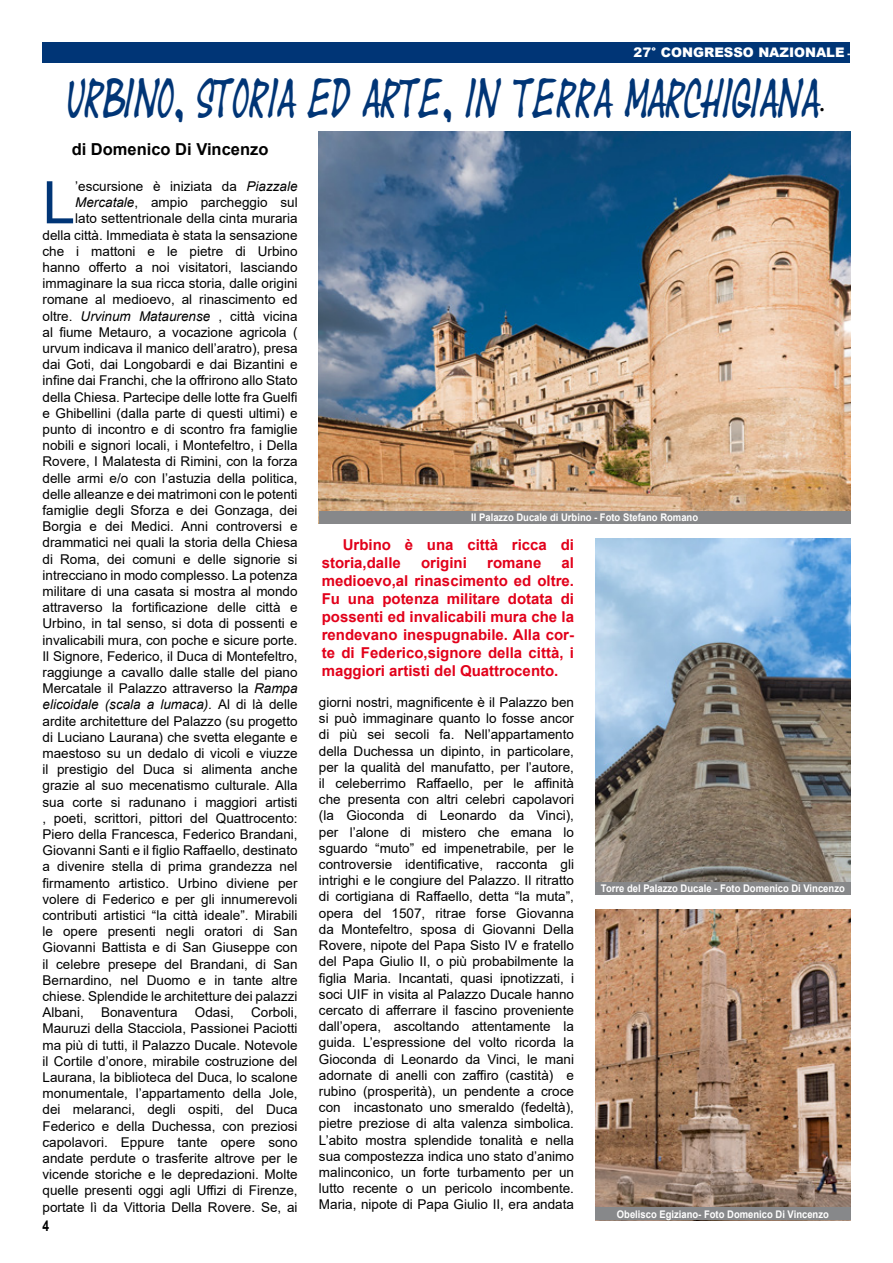
<style>
.page{position:relative;width:893px;height:1263px;background:#fff}
.page>*{position:absolute;margin:0;border:0;box-sizing:border-box;transform-origin:0 0}
.t1{font:58.8px "Arial";color:#003576}
.t2{font:40.5px "Yearsupplyoffairycakes";color:#003576;scale:.67 1}
.t3{font:700 16.5px "Arial";color:#000}
.t4{font:700 15px/18px "Arial";color:#e2001a}
.t5{font:700 15px "Arial";color:#000;scale:.8 1}
.t6{font:13.5px/16.2px "Arial";color:#000;text-align:justify}
.t7{font:italic 13.5px "Arial";color:#000}
.t8{font:900 13.2px "Arial";color:#fff}
.t9{font:700 10.5px "Arial";color:#fff;scale:.9 1}
.s1{font-size:9.75px}
.s2{font-family:"Myriad Pro";font-size:27px;color:#000}
.s3{font-style:italic}
.s4{font-style:normal}
</style>
<div class="page">
<div style="left:43px;top:43px;width:807px;height:20px;background:#003576"></div>
<img style="left:319px;top:132px;width:531px;height:379px">
<img style="left:595px;top:539px;width:255px;height:343px">
<img style="left:595px;top:910px;width:255px;height:298px">
<div style="left:319px;top:511px;width:531px;height:13px;background:#87888a"></div>
<div style="left:595px;top:882px;width:255px;height:13px;background:#87888a"></div>
<div style="left:595px;top:1208px;width:255px;height:12px;background:#87888a"></div>
<p class="t8" style="left:633px;top:43px;width:218px">27° CONGRESSO NAZIONALE <span class="s1">-</span></p>
<h2 class="t2" style="left:68px;top:73px;width:1131px">URBINO, STORIA ED ARTE, IN TERRA MARCHIGIANA<span class="s2">.</span></h2>
<p class="t3" style="left:72px;top:137px;width:198px">di Domenico Di Vincenzo</p>
<h1 class="t1" style="left:43px;top:162px;width:34px">L</h1>
<p class="t6" style="left:75px;top:178px;width:224px">’escursione è iniziata da <span class="s3">Piazzale</span></p>
<p class="t6" style="left:75px;top:194px;width:224px"><span class="s3">Mercatale</span>, ampio parcheggio sul</p>
<p class="t6" style="left:75px;top:210px;width:224px">lato settentrionale della cinta muraria</p>
<p class="t6" style="left:43px;top:227px;width:257px">della città. Immediata è stata la sensazione</p>
<p class="t6" style="left:43px;top:243px;width:257px">che i mattoni e le pietre di Urbino</p>
<p class="t6" style="left:43px;top:259px;width:257px">hanno offerto a noi visitatori, lasciando</p>
<p class="t6" style="left:43px;top:275px;width:257px">immaginare la sua ricca storia, dalle origini</p>
<p class="t6" style="left:43px;top:291px;width:257px">romane al medioevo, al rinascimento ed</p>
<p class="t6" style="left:43px;top:308px;width:257px">oltre. <span class="s3">Urvinum Mataurense</span> , città vicina</p>
<p class="t6" style="left:43px;top:324px;width:257px">al fiume Metauro, a vocazione agricola (</p>
<p class="t6" style="left:43px;top:340px;width:257px">urvum indicava il manico dell’aratro), presa</p>
<p class="t6" style="left:43px;top:356px;width:257px">dai Goti, dai Longobardi e dai Bizantini e</p>
<p class="t6" style="left:43px;top:372px;width:257px">infine dai Franchi, che la offrirono allo Stato</p>
<p class="t6" style="left:43px;top:389px;width:257px">della Chiesa. Partecipe delle lotte fra Guelfi</p>
<p class="t6" style="left:43px;top:405px;width:257px">e Ghibellini (dalla parte di questi ultimi) e</p>
<p class="t6" style="left:43px;top:421px;width:257px">punto di incontro e di scontro fra famiglie</p>
<p class="t6" style="left:43px;top:437px;width:257px">nobili e signori locali, i Montefeltro, i Della</p>
<p class="t6" style="left:43px;top:453px;width:257px">Rovere, I Malatesta di Rimini, con la forza</p>
<p class="t6" style="left:43px;top:470px;width:257px">delle armi e/o con l’astuzia della politica,</p>
<p class="t6" style="left:43px;top:486px;width:257px">delle alleanze e dei matrimoni con le potenti</p>
<p class="t6" style="left:43px;top:502px;width:257px">famiglie degli Sforza e dei Gonzaga, dei</p>
<p class="t6" style="left:43px;top:518px;width:257px">Borgia e dei Medici. Anni controversi e</p>
<p class="t6" style="left:43px;top:534px;width:257px">drammatici nei quali la storia della Chiesa</p>
<p class="t6" style="left:43px;top:551px;width:257px">di Roma, dei comuni e delle signorie si</p>
<p class="t6" style="left:43px;top:567px;width:257px">intrecciano in modo complesso. La potenza</p>
<p class="t6" style="left:43px;top:583px;width:257px">militare di una casata si mostra al mondo</p>
<p class="t6" style="left:43px;top:599px;width:257px">attraverso la fortificazione delle città e</p>
<p class="t6" style="left:43px;top:615px;width:257px">Urbino, in tal senso, si dota di possenti e</p>
<p class="t6" style="left:43px;top:632px;width:257px">invalicabili mura, con poche e sicure porte.</p>
<p class="t6" style="left:43px;top:648px;width:257px">Il Signore, Federico, il Duca di Montefeltro,</p>
<p class="t6" style="left:43px;top:664px;width:257px">raggiunge a cavallo dalle stalle del piano</p>
<p class="t6" style="left:43px;top:680px;width:257px">Mercatale il Palazzo attraverso la <span class="s3">Rampa</span></p>
<p class="t7" style="left:43px;top:696px;width:257px">elicoidale (scala a lumaca). <span class="s4">Al di là delle</span></p>
<p class="t6" style="left:43px;top:713px;width:257px">ardite architetture del Palazzo (su progetto</p>
<p class="t6" style="left:43px;top:729px;width:257px">di Luciano Laurana) che svetta elegante e</p>
<p class="t6" style="left:43px;top:745px;width:257px">maestoso su un dedalo di vicoli e viuzze</p>
<p class="t6" style="left:43px;top:761px;width:257px">il prestigio del Duca si alimenta anche</p>
<p class="t6" style="left:43px;top:777px;width:257px">grazie al suo mecenatismo culturale. Alla</p>
<p class="t6" style="left:43px;top:794px;width:257px">sua corte si radunano i maggiori artisti</p>
<p class="t6" style="left:43px;top:810px;width:257px">, poeti, scrittori, pittori del Quattrocento:</p>
<p class="t6" style="left:43px;top:826px;width:257px">Piero della Francesca, Federico Brandani,</p>
<p class="t6" style="left:43px;top:842px;width:257px">Giovanni Santi e il figlio Raffaello, destinato</p>
<p class="t6" style="left:43px;top:858px;width:257px">a divenire stella di prima grandezza nel</p>
<p class="t6" style="left:43px;top:875px;width:257px">firmamento artistico. Urbino diviene per</p>
<p class="t6" style="left:43px;top:891px;width:257px">volere di Federico e per gli innumerevoli</p>
<p class="t6" style="left:43px;top:907px;width:257px">contributi artistici “la città ideale”. Mirabili</p>
<p class="t6" style="left:43px;top:923px;width:257px">le opere presenti negli oratori di San</p>
<p class="t6" style="left:43px;top:939px;width:257px">Giovanni Battista e di San Giuseppe con</p>
<p class="t6" style="left:43px;top:956px;width:257px">il celebre presepe del Brandani, di San</p>
<p class="t6" style="left:43px;top:972px;width:257px">Bernardino, nel Duomo e in tante altre</p>
<p class="t6" style="left:43px;top:988px;width:257px">chiese. Splendide le architetture dei palazzi</p>
<p class="t6" style="left:43px;top:1004px;width:43px">Albani,</p>
<p class="t6" style="left:101px;top:1004px;width:78px">Bonaventura</p>
<p class="t6" style="left:195px;top:1004px;width:41px">Odasi,</p>
<p class="t9" style="left:471px;top:510px;width:254px">Il Palazzo Ducale di Urbino - Foto Stefano Romano</p>
<p class="t4" style="left:322px;top:536px;width:254px;text-indent:21px">Urbino è una città ricca di storia,dalle</p>
<p class="t4" style="left:322px;top:554px;width:254px;text-align:justify;text-indent:240px">al medioevo,al rinascimento ed oltre.<br>Fu una potenza militare dotata di possenti ed invalicabili mura che la rendevano inespugnabile. Alla cor&shy;te di Federico,signore della città, i maggiori artisti del Quattrocento.</p>
<p class="t4" style="left:421px;top:554px;width:47px">origini</p>
<p class="t4" style="left:487px;top:554px;width:56px">romane</p>
<p class="t6" style="left:319px;top:694px;width:257px">giorni nostri, magnificente è il Palazzo ben si può immaginare quanto lo fosse ancor di più sei secoli fa. Nell’appartamento della Duchessa un dipinto, in particolare, per la qualità del manufatto, per l’autore, il celeberrimo Raffaello, per le affinità che presenta con altri celebri capolavori (la Gioconda di Leonardo da Vinci), per l’alone di mistero che emana lo sguardo “muto” ed impenetrabile, per le controversie identificative, racconta gli intrighi e le congiure del Palazzo. Il ritratto di cortigiana di Raffaello, detta “la muta”, opera del 1507, ritrae forse Giovanna da Montefeltro, sposa di Giovanni Della Rovere, nipote del Papa Sisto IV e fratello del Papa Giulio II, o più probabilmente la figlia Maria. Incantati, quasi ipnotizzati, i soci UIF in visita al Palazzo Ducale hanno cercato di afferrare il fascino proveniente dall’opera, ascoltando attentamente la guida. L’espressione del volto ricorda la Gioconda di Leonardo da Vinci, le mani adornate di anelli con zaffiro (castità) e rubino (prosperità), un pendente a croce con incastonato uno smeraldo (fedeltà), pietre preziose di alta valenza simbolica.<br>L’abito mostra splendide tonalità e nella sua compostezza indica uno stato d’animo malinconico, un forte turbamento per un lutto recente o un pericolo incombente.<br>Maria, nipote di Papa Giulio II, era andata</p>
<p class="t9" style="left:601px;top:881px;width:272px">Torre del Palazzo Ducale - Foto Domenico Di Vincenzo</p>
<p class="t6" style="left:43px;top:1004px;width:257px;text-indent:209px">Corboli, Mauruzi della Stacciola, Passionei Paciotti ma più di tutti, il Palazzo Ducale. Notevole il Cortile d’onore, mirabile costruzione del Laurana, la biblioteca del Duca, lo scalone monumentale, l’appartamento della Jole, dei melaranci, degli ospiti, del Duca Federico e della Duchessa, con preziosi capolavori. Eppure tante opere sono andate perdute o trasferite altrove per le vicende storiche e le depredazioni. Molte quelle presenti oggi agli Uffizi di Firenze, portate lì da Vittoria Della Rovere. Se, ai</p>
<p class="t9" style="left:617px;top:1207px;width:237px">Obelisco Egiziano- Foto Domenico Di Vincenzo</p>
<p class="t5" style="left:43px;top:1215px;width:10px">4</p>
</div>
